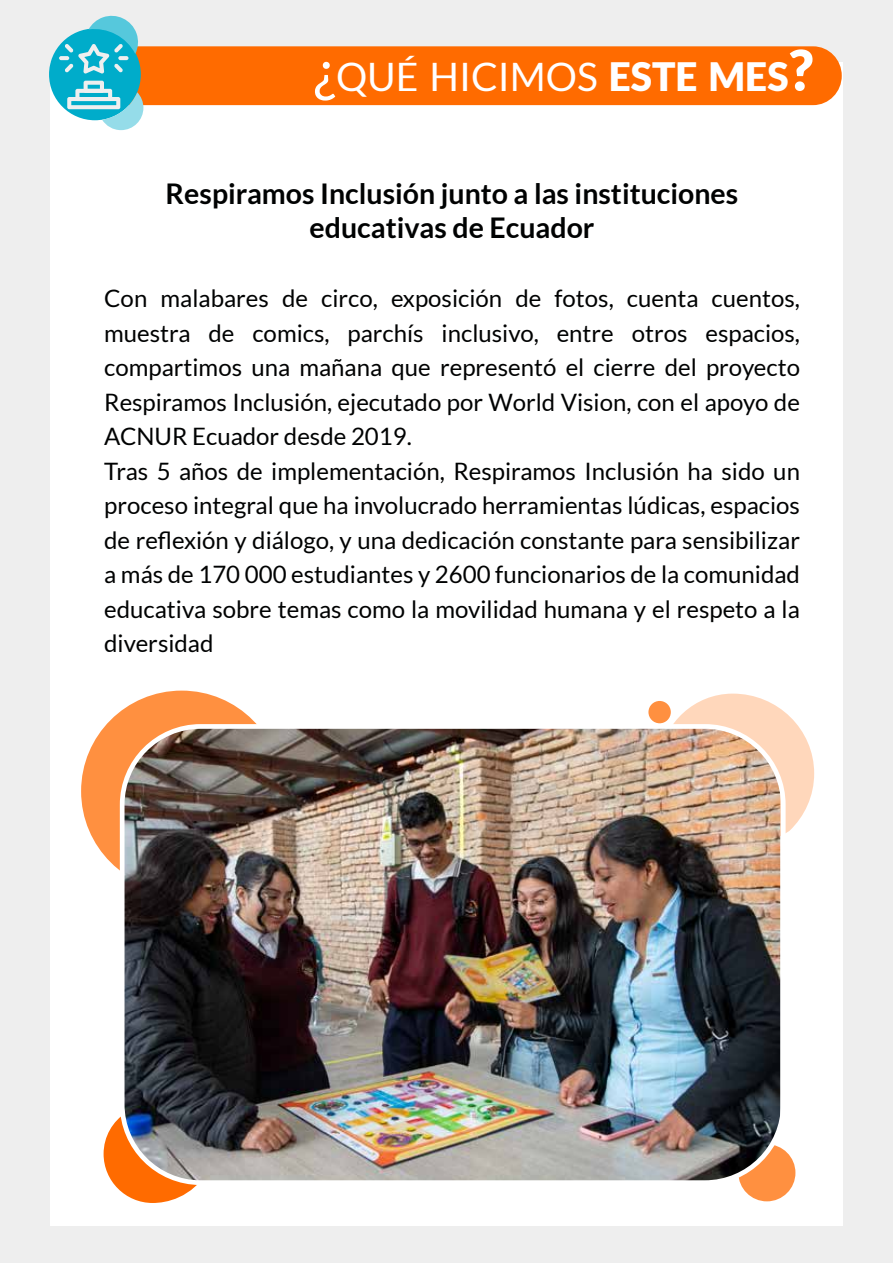
<style>
.page{position:relative;width:893px;height:1263px;background:#eee}
.page>*{position:absolute;margin:0;border:0;box-sizing:border-box;transform-origin:0 0}
.t1{font:39.15px "Lato";color:#fff}
.t2{font:700 28.5px/34.5px "Lato";color:#000202;text-align:center}
.t3{font:24px/34.5px "Lato";color:#000202}
.s1{font-size:55.95px}
.s2{font-weight:900}
.s3{font-weight:900;font-size:55.95px}
</style>
<div class="page">
<div style="left:50px;top:63px;width:793px;height:1162px;background:#fff"></div>
<div style="left:139px;top:46px;width:703px;height:59px;background:#ff6b00"></div>
<div style="left:49px;top:29px;width:92px;height:91px;background:#00acca;border-radius:50%"></div>
<svg style="left:67px;top:81px;width:76px;height:49px"></svg>
<svg style="left:59px;top:56px;width:10px;height:4px"></svg>
<svg style="left:65px;top:15px;width:74px;height:59px"></svg>
<div style="left:81px;top:691px;width:201px;height:201px;background:#ff9040;border-radius:50%"></div>
<div style="left:738px;top:1144px;width:57px;height:57px;background:#ff9040;border-radius:50%"></div>
<svg style="left:648px;top:701px;width:23px;height:22px"></svg>
<svg style="left:659px;top:694px;width:155px;height:139px"></svg>
<svg style="left:104px;top:1116px;width:93px;height:87px"></svg>
<img style="left:122px;top:726px;width:658px;height:456px">
<div style="left:120px;top:724px;width:666px;height:461px;border:5px solid #fff;border-radius:78px"></div>
<h1 class="t1" style="left:314px;top:55px;width:501px"><span class="s1">¿</span>QUÉ HICIMOS <span class="s2">ESTE MES</span><span class="s3">?</span></h1>
<p class="t2" style="left:166px;top:176px;width:574px">Respiramos Inclusión junto a las instituciones educativas de Ecuador</p>
<p class="t3" style="left:104px;top:281px;width:697px">Con malabares de circo, exposición de fotos, cuenta cuentos, muestra de comics, parchís inclusivo, entre otros espacios, compartimos una mañana que representó el cierre del proyecto Respiramos Inclusión, ejecutado por World Vision, con el apoyo de ACNUR Ecuador desde 2019.<br>Tras 5 años de implementación, Respiramos Inclusión ha sido un proceso integral que ha involucrado herramientas lúdicas, espacios de reflexión y diálogo, y una dedicación constante para sensibilizar a más de 170 000 estudiantes y 2600 funcionarios de la comunidad educativa sobre temas como la movilidad humana y el respeto a la diversidad</p>
</div>
